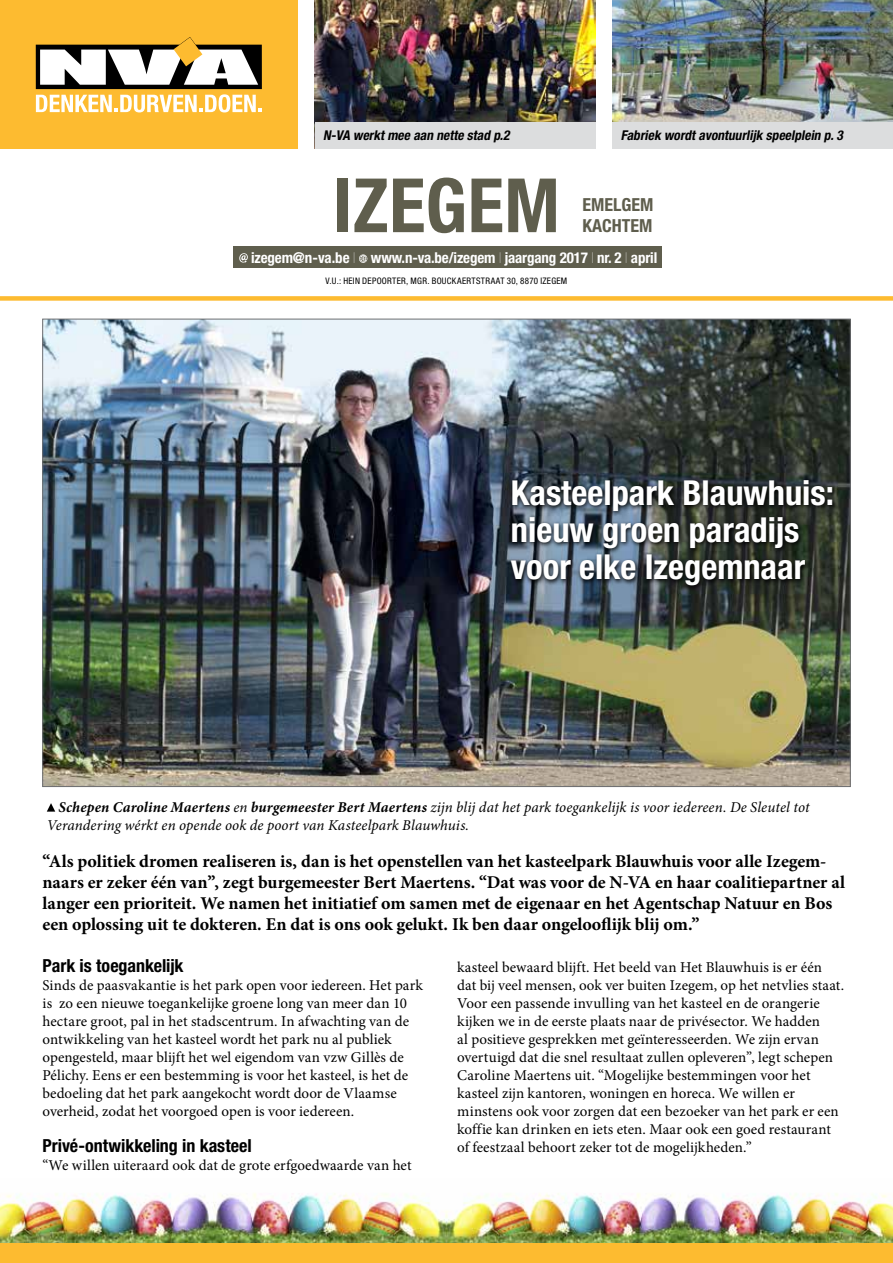
<style>
.page{position:relative;width:893px;height:1263px;background:#fff}
.page>*{position:absolute;margin:0;border:0;box-sizing:border-box;transform-origin:0 0}
.t1{font:700 condensed 75px "Helvetica Neue LT Std";letter-spacing:.005em;color:#5f5e4d}
.t2{font:700 condensed 34.5px/36.9px "Helvetica Neue LT Std";color:#fff}
.t3{font:700 18px/21px "Minion Pro";letter-spacing:-.005em;color:#000}
.t4{font:700 condensed 18px "Helvetica Neue LT Std";color:#000}
.t5{font:700 condensed 18px/21.6px "Helvetica Neue LT Std";color:#5f5e4d}
.t6{font:15px/18px "Minion Pro";color:#000}
.t7{font:italic 15px/18px "Minion Pro";letter-spacing:.005em;color:#000}
.t8{font:700 condensed 15px "Helvetica Neue LT Std";letter-spacing:-.01em;color:#fff}
.t9{font:italic 700 condensed 13.5px "Helvetica Neue LT Std";color:#000}
.t10{font:condensed 9px "Helvetica Neue LT Std";letter-spacing:.035em;color:#000}
.s1{font-weight:200}
.s2{font-weight:700}
</style>
<div class="page">
<div style="left:0;top:0;width:298px;height:149px;background:#fdbb30"></div>
<svg style="left:36px;top:37px;width:226px;height:75px"></svg>
<div style="left:0;top:1242px;width:893px;height:21px;background:#fdbb30"></div>
<div style="left:0;top:296px;width:893px;height:5px;background:#fdbb30"></div>
<div style="left:233px;top:247px;width:428px;height:21px;background:#5f5e4d"></div>
<svg style="left:239px;top:253px;width:9px;height:10px"></svg>
<svg style="left:359px;top:254px;width:8px;height:9px"></svg>
<img style="left:0;top:1193px;width:893px;height:49px">
<img style="left:45px;top:321px;width:803px;height:464px">
<svg style="left:47px;top:803px;width:8px;height:9px"></svg>
<svg style="left:509px;top:477px;width:329px;height:115px;background:#30383a"></svg>
<img style="left:315px;top:0;width:280px;height:122px">
<img style="left:612px;top:0;width:281px;height:122px">
<div style="left:315px;top:122px;width:280px;height:27px;background:#dcddde"></div>
<div style="left:612px;top:122px;width:281px;height:27px;background:#dcddde"></div>
<p class="t9" style="left:323px;top:127px;width:191px">N-VA werktmee aan nette stad p.2</p>
<p class="t9" style="left:621px;top:127px;width:226px">Fabriek wordtavontuurlijk speelplein p.3</p>
<h1 class="t1" style="left:333px;top:160px;width:228px">IZEGEM</h1>
<p class="t5" style="left:583px;top:193px;width:72px">EMELGEM<br>KACHTEM</p>
<p class="t8" style="left:251px;top:248px;width:408px">izegem@n-va.be <span class="s1">I</span> www.n-va.be/izegem <span class="s1">I</span> jaargang 2017 <span class="s1">I</span> nr. 2 <span class="s1">I</span> april</p>
<p class="t10" style="left:326px;top:276px;width:243px">V.U.: HEIN DEPOORTER, MGR. BOUCKAERTSTRAAT 30, 8870 IZEGEM</p>
<h2 class="t2" style="left:511px;top:474px;width:325px">Kasteelpark Blauwhuis: nieuw groen paradijs voor elke Izegemnaar</h2>
<p class="t7" style="left:47px;top:798px;width:764px;text-indent:12px"><span class="s2">Schepen Caroline Maertens</span> en <span class="s2">burgemeester Bert Maertens</span> zijn blij dat het park toegankelijk is voor iedereen. De Sleutel tot<br>Verandering wérkt en opende ook de poort van Kasteelpark Blauwhuis.</p>
<p class="t3" style="left:43px;top:851px;width:804px">“Als politiek dromen realiseren is, dan is het openstellen van het kasteelpark Blauwhuis voor alle Izegem&shy;naars er zeker één van”, zegt burgemeester Bert Maertens. “Dat was voor de N-VA en haar coalitiepartner al langer een prioriteit. We namen het initiatief om samen met de eigenaar en het Agentschap Natuur en Bos een oplossing uit te dokteren. En dat is ons ook gelukt. Ik ben daar ongelooflijk blij om.”</p>
<p class="t4" style="left:43px;top:955px;width:143px">Park is toegankelijk</p>
<p class="t6" style="left:43px;top:976px;width:382px">Sinds de paasvakantie is het park open voor iedereen. Het park is zo een nieuwe toegankelijke groene long van meer dan 10 hectare groot, pal in het stadscentrum. In afwachting van de ontwikkeling van het kasteel wordt het park nu al publiek opengesteld, maar blijft het wel eigendom van vzw Gillès de Pélichy. Eens er een bestemming is voor het kasteel, is het de bedoeling dat het park aangekocht wordt door de Vlaamse overheid, zodat het voorgoed open is voor iedereen.</p>
<p class="t4" style="left:43px;top:1135px;width:211px">Privé-ontwikkeling in kasteel</p>
<p class="t6" style="left:43px;top:1156px;width:371px">“We willen uiteraard ook dat de grote erfgoedwaarde van het</p>
<p class="t6" style="left:457px;top:958px;width:388px">kasteel bewaard blijft. Het beeld van Het Blauwhuis is er één dat bij veel mensen, ook ver buiten Izegem, op het netvlies staat.<br>Voor een passende invulling van het kasteel en de orangerie kijken we in de eerste plaats naar de privésector. We hadden<br>al positieve gesprekken met geïnteresseerden. We zijn ervan overtuigd dat die snel resultaat zullen opleveren”, legt schepen Caroline Maertens uit. “Mogelijke bestemmingen voor het kasteel zijn kantoren, woningen en horeca. We willen er minstens ook voor zorgen dat een bezoeker van het park er een koffie kan drinken en iets eten. Maar ook een goed restaurant of feestzaal behoort zeker tot de mogelijkheden.”</p>
</div>
